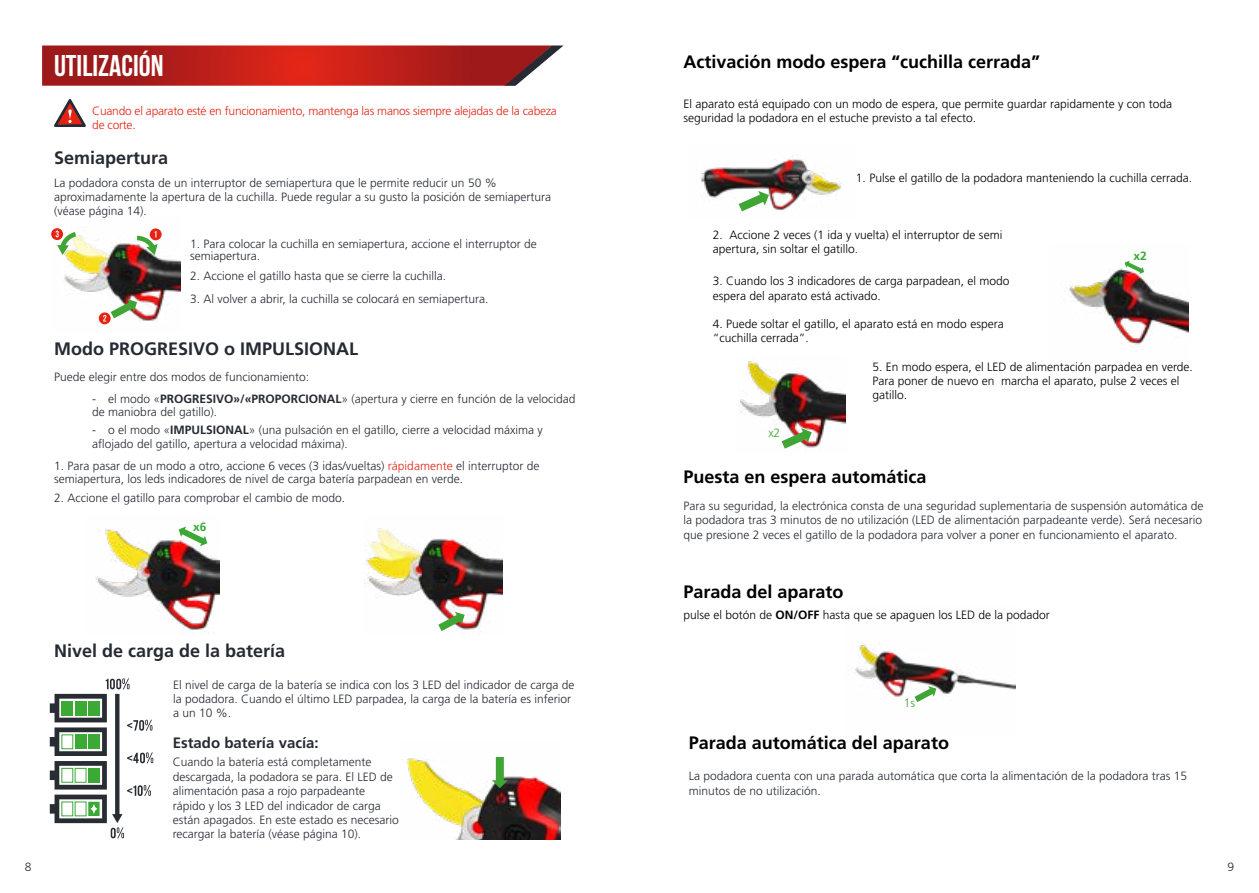
<style>
.page{position:relative;width:1259px;height:893px;background:#fff}
.page>*{position:absolute;margin:0;border:0;box-sizing:border-box;transform-origin:0 0}
.t1{font:700 30px "Bebas Neue";color:#fff}
.t2{font:700 18px "Frutiger Pro";color:#000}
.t3{font:700 18px "Frutiger Pro";color:#262b33}
.t4{font:700 15px "Frutiger Pro";color:#262b33}
.t5{font:300 12px/14.4px "Frutiger Pro";color:#262b33}
.t6{font:300 12px/14.4px "Frutiger Pro";color:#000}
.t7{font:300 12px/14.4px "Frutiger Pro";letter-spacing:-.02em;color:#e42313}
.t8{font:700 12px "Frutiger Pro";color:#3aaa35}
.t9{font:300 12px "Frutiger Pro";color:#3fa535}
.s1{font-weight:700}
.s2{color:#e42313}
</style>
<div class="page">
<svg style="left:42px;top:45px;width:521px;height:41px;background:#b72c28"></svg>
<img style="left:364px;top:528px;width:138px;height:104px">
<svg style="left:50px;top:678px;width:103px;height:160px"></svg>
<svg style="left:54px;top:99px;width:32px;height:28px"></svg>
<img style="left:64px;top:235px;width:117px;height:90px">
<svg style="left:438px;top:612px;width:27px;height:19px"></svg>
<svg style="left:137px;top:228px;width:25px;height:27px"></svg>
<svg style="left:99px;top:299px;width:38px;height:25px"></svg>
<svg style="left:51px;top:228px;width:25px;height:27px"></svg>
<img style="left:95px;top:526px;width:125px;height:106px">
<svg style="left:179px;top:527px;width:28px;height:19px"></svg>
<img style="left:406px;top:758px;width:154px;height:81px">
<svg style="left:492px;top:757px;width:16px;height:31px"></svg>
<div style="left:62px;top:735px;width:11px;height:14px;border:1px solid #3aaa35"></div>
<div style="left:62px;top:768px;width:11px;height:14px;border:1px solid #3aaa35"></div>
<div style="left:62px;top:802px;width:11px;height:14px;border:1px solid #3aaa35"></div>
<img style="left:701px;top:156px;width:141px;height:56px">
<img style="left:1064px;top:260px;width:124px;height:92px">
<img style="left:739px;top:361px;width:106px;height:87px">
<svg style="left:738px;top:191px;width:31px;height:20px"></svg>
<svg style="left:781px;top:428px;width:30px;height:21px"></svg>
<svg style="left:1124px;top:261px;width:20px;height:13px"></svg>
<img style="left:854px;top:644px;width:161px;height:53px">
<svg style="left:914px;top:686px;width:22px;height:16px"></svg>
<h1 class="t1" style="left:54px;top:49px;width:111px">UTILIZACIÓN</h1>
<p class="t7" style="left:92px;top:104px;width:466px">Cuando el aparato esté en funcionamiento, mantenga las manos siempre alejadas de la cabeza de corte.</p>
<h2 class="t3" style="left:54px;top:147px;width:116px">Semiapertura</h2>
<p class="t5" style="left:54px;top:175px;width:498px">La podadora consta de un interruptor de semiapertura que le permite reducir un 50 % aproximadamente la apertura de la cuchilla. Puede regular a su gusto la posición de semiapertura (véase página 14).</p>
<p class="t5" style="left:190px;top:238px;width:348px;line-height:12px">1. Para colocar la cuchilla en semiapertura, accione el interruptor de semiapertura.</p>
<p class="t5" style="left:190px;top:269px;width:257px">2. Accione el gatillo hasta que se cierre la cuchilla.</p>
<p class="t5" style="left:190px;top:292px;width:300px">3. Al volver a abrir, la cuchilla se colocará en semiapertura.</p>
<h2 class="t3" style="left:54px;top:338px;width:306px">Modo PROGRESIVO o IMPULSIONAL</h2>
<p class="t5" style="left:54px;top:370px;width:257px">Puede elegir entre dos modos de funcionamiento:</p>
<p class="t5" style="left:92px;top:392px;width:484px;line-height:13.5px">- el modo «<span class="s1">PROGRESIVO»/«PROPORCIONAL</span>» (apertura y cierre en función de la velocidad de maniobra del gatillo).</p>
<p class="t5" style="left:92px;top:423px;width:452px;line-height:13.5px">- o el modo «<span class="s1">IMPULSIONAL</span>» (una pulsación en el gatillo, cierre a velocidad máxima y aflojado del gatillo, apertura a velocidad máxima).</p>
<p class="t5" style="left:54px;top:459px;width:487px;line-height:13.5px">1. Para pasar de un modo a otro, accione 6 veces (3 idas/vueltas) <span class="s2">rápidamente</span> el interruptor de semiapertura, los leds indicadores de nivel de carga batería parpadean en verde.</p>
<p class="t5" style="left:54px;top:491px;width:293px">2. Accione el gatillo para comprobar el cambio de modo.</p>
<p class="t8" style="left:193px;top:520px;width:15px">x6</p>
<h2 class="t3" style="left:54px;top:640px;width:233px">Nivel de carga de la batería</h2>
<p class="t5" style="left:173px;top:677px;width:403px">El nivel de carga de la batería se indica con los 3 LED del indicador de carga de la podadora. Cuando el último LED parpadea, la carga de la batería es inferior a un 10 %.</p>
<p class="t4" style="left:173px;top:734px;width:147px">Estado batería vacía:</p>
<p class="t5" style="left:173px;top:755px;width:228px">Cuando la batería está completamente descargada, la podadora se para. El LED de alimentación pasa a rojo parpadeante rápido y los 3 LED del indicador de carga están apagados. En este estado es necesario recargar la batería (véase página 10).</p>
<h2 class="t2" style="left:683px;top:51px;width:358px">Activación modo espera “cuchilla cerrada”</h2>
<p class="t6" style="left:683px;top:97px;width:490px">El aparato está equipado con un modo de espera, que permite guardar rapidamente y con toda seguridad la podadora en el estuche previsto a tal efecto.</p>
<p class="t6" style="left:856px;top:171px;width:338px">1. Pulse el gatillo de la podadora manteniendo la cuchilla cerrada.</p>
<p class="t6" style="left:713px;top:227px;width:291px">2. Accione 2 veces (1 ida y vuelta) el interruptor de semi apertura, sin soltar el gatillo.</p>
<p class="t6" style="left:713px;top:274px;width:298px">3. Cuando los 3 indicadores de carga parpadean, el modo espera del aparato está activado.</p>
<p class="t6" style="left:713px;top:317px;width:292px">4. Puede soltar el gatillo, el aparato está en modo espera “cuchilla cerrada”.</p>
<p class="t8" style="left:1133px;top:249px;width:15px">x2</p>
<p class="t9" style="left:768px;top:426px;width:13px">x2</p>
<p class="t6" style="left:872px;top:359px;width:322px">5. En modo espera, el LED de alimentación parpadea en verde.<br>Para poner de nuevo en marcha el aparato, pulse 2 veces el gatillo.</p>
<h2 class="t2" style="left:683px;top:466px;width:245px">Puesta en espera automática</h2>
<p class="t5" style="left:683px;top:498px;width:521px;text-align:justify">Para su seguridad, la electrónica consta de una seguridad suplementaria de suspensión automática de la podadora tras 3 minutos de no utilización (LED de alimentación parpadeante verde). Será necesario que presione 2 veces el gatillo de la podadora para volver a poner en funcionamiento el aparato.</p>
<h2 class="t2" style="left:683px;top:581px;width:162px">Parada del aparato</h2>
<p class="t6" style="left:683px;top:608px;width:368px">pulse el botón de <span class="s1">ON/OFF</span> hasta que se apaguen los LED de la podador</p>
<p class="t9" style="left:904px;top:696px;width:13px">1s</p>
<h2 class="t2" style="left:689px;top:732px;width:262px">Parada automática del aparato</h2>
<p class="t5" style="left:689px;top:769px;width:500px">La podadora cuenta con una parada automática que corta la alimentación de la podadora tras 15 minutos de no utilización.</p>
<p class="t5" style="left:25px;top:859px;width:8px">8</p>
<p class="t5" style="left:1227px;top:859px;width:8px">9</p>
</div>
